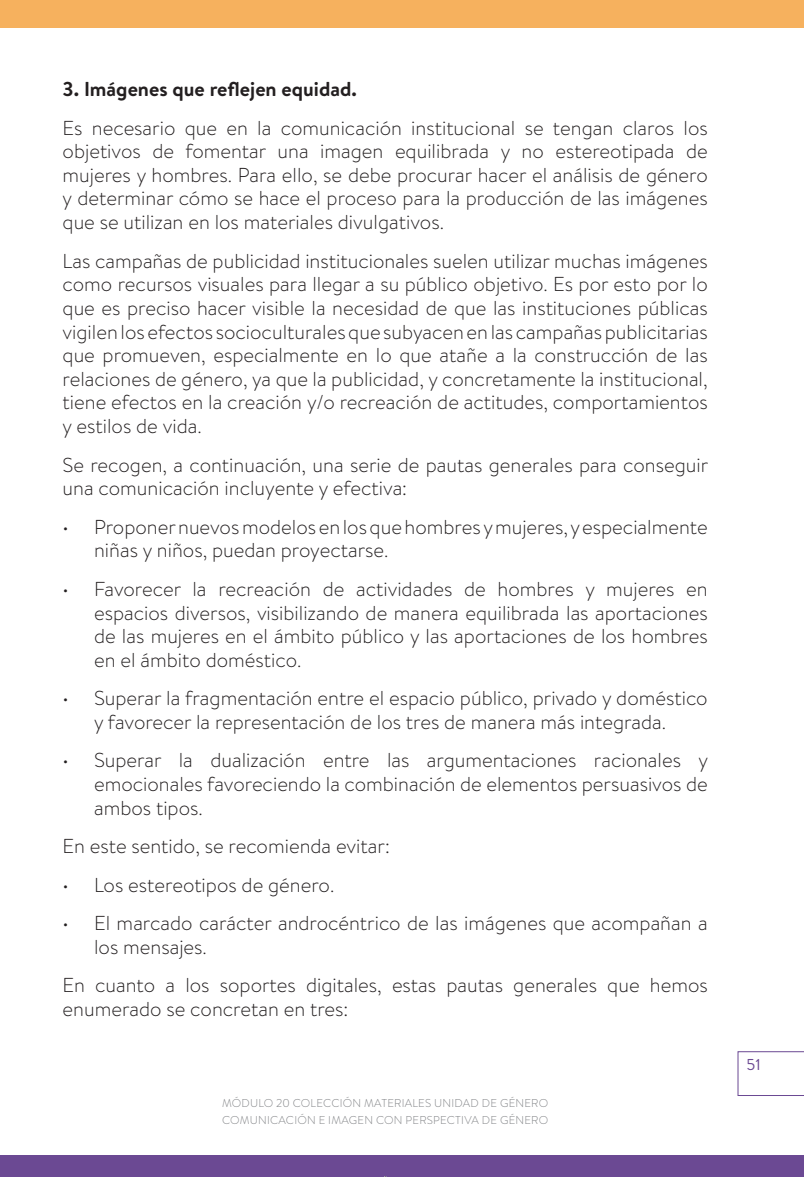
<style>
.page{position:relative;width:804px;height:1177px;background:#fff}
.page>*{position:absolute;margin:0;border:0;box-sizing:border-box;transform-origin:0 0}
.t1{font:300 20.12px/23.6px "Brandon Text";color:#231f20;text-align:justify}
.t2{font:700 20.12px "Brandon Text";color:#231f20}
.t3{font:15.75px "Brandon Text";color:#6b4993}
.t4{font:300 11.38px/16.6px "Brandon Text";letter-spacing:.02em;color:#808285}
</style>
<div class="page">
<div style="left:0;top:1154px;width:804px;height:23px;background:#6b4993"></div>
<div style="left:0;top:0;width:804px;height:27px;background:#f6b15e"></div>
<svg style="left:737px;top:1051px;width:67px;height:45px"></svg>
<p class="t2" style="left:63px;top:75px;width:296px">3. Imágenes que reflejen equidad.</p>
<p class="t1" style="left:63px;top:115px;width:646px">Es necesario que en la comunicación institucional se tengan claros los objetivos de fomentar una imagen equilibrada y no estereotipada de mujeres y hombres. Para ello, se debe procurar hacer el análisis de género y determinar cómo se hace el proceso para la producción de las imágenes que se utilizan en los materiales divulgativos.</p>
<p class="t1" style="left:63px;top:248px;width:646px">Las campañas de publicidad institucionales suelen utilizar muchas imágenes como recursos visuales para llegar a su público objetivo. Es por esto por lo que es preciso hacer visible la necesidad de que las instituciones públicas vigilen los efectos socioculturales que subyacen en las campañas publicitarias que promueven, especialmente en lo que atañe a la construcción de las relaciones de género, ya que la publicidad, y concretamente la institucional, tiene efectos en la creación y/o recreación de actitudes, comportamientos y estilos de vida.</p>
<p class="t1" style="left:63px;top:452px;width:647px">Se recogen, a continuación, una serie de pautas generales para conseguir una comunicación incluyente y efectiva:</p>
<p class="t1" style="left:94px;top:514px;width:615px;text-indent:-32px">• Proponer nuevos modelos en los que hombres y mujeres, y especialmente niñas y niños, puedan proyectarse.</p>
<p class="t1" style="left:94px;top:576px;width:615px;text-indent:-32px">• Favorecer la recreación de actividades de hombres y mujeres en espacios diversos, visibilizando de manera equilibrada las aportaciones de las mujeres en el ámbito público y las aportaciones de los hombres en el ámbito doméstico.</p>
<p class="t1" style="left:63px;top:686px;width:646px;text-align:center">• Superar la fragmentación entre el espacio público, privado y doméstico y favorecer la representación de los tres de manera más integrada.</p>
<p class="t1" style="left:94px;top:748px;width:615px;text-indent:-32px">• Superar la dualización entre las argumentaciones racionales y emocionales favoreciendo la combinación de elementos persuasivos de ambos tipos.</p>
<p class="t1" style="left:63px;top:833px;width:329px">En este sentido, se recomienda evitar:</p>
<p class="t1" style="left:63px;top:872px;width:273px">• Los estereotipos de género.</p>
<p class="t1" style="left:94px;top:910px;width:615px;text-indent:-32px">• El marcado carácter androcéntrico de las imágenes que acompañan a los mensajes.</p>
<p class="t1" style="left:63px;top:973px;width:646px">En cuanto a los soportes digitales, estas pautas generales que hemos enumerado se concretan en tres:</p>
<p class="t4" style="left:222px;top:1094px;width:328px">MÓDULO 20 COLECCIÓN MATERIALES UNIDAD DE GÉNERO<br>COMUNICACIÓN E IMAGEN CON PERSPECTIVA DE GÉNERO</p>
<p class="t3" style="left:746px;top:1053px;width:16px">51</p>
</div>
